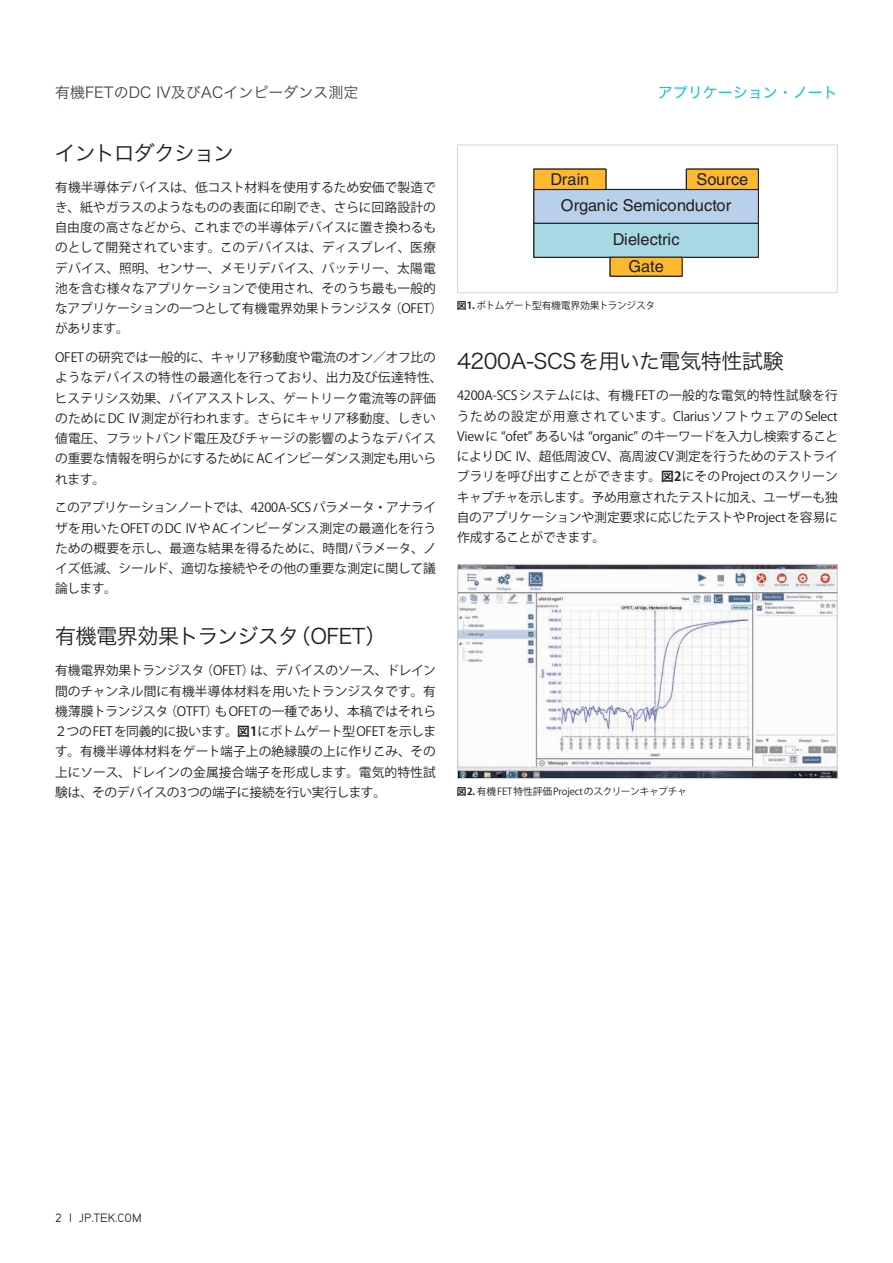
<style>
.page{position:relative;width:893px;height:1263px;background:#fff}
.page>*{position:absolute;margin:0;border:0;box-sizing:border-box;transform-origin:0 0}
.t1{font:21px "Hira Kaku Std W3";letter-spacing:-.025em;color:#231f20}
.t2{font:21px "Hira Kaku Std W3";letter-spacing:-.06em;color:#231f20}
.t3{font:16.35px/35.1px "Helvetica LT Std";color:#231f20;text-align:center}
.t4{font:15px "Hira Kaku Std W3";color:#41464e}
.t5{font:15px "Hira Kaku Std W4";color:#1cbfdf}
.t6{font:12.75px/20.2px "Koz Go Pro";letter-spacing:-.005em;color:#231f20;text-align:justify}
.t7{font:12px "Neubau Grotesk Nor";color:#231f20}
.t8{font:9.75px "Koz Go Pro";letter-spacing:-.02em;color:#231f20}
.s1{font-weight:700}
</style>
<div class="page">
<div style="left:534px;top:189px;width:224px;height:34px;background:#b8d0ea"></div>
<div style="left:533px;top:189px;width:226px;height:35px;border:1px solid #231f20"></div>
<div style="left:534px;top:223px;width:224px;height:34px;background:#a8d8e3"></div>
<div style="left:533px;top:223px;width:226px;height:35px;border:1px solid #231f20"></div>
<div style="left:534px;top:169px;width:72px;height:20px;background:#fdb930"></div>
<div style="left:533px;top:169px;width:73px;height:21px;border:1px solid #231f20"></div>
<div style="left:686px;top:169px;width:72px;height:20px;background:#fdb930"></div>
<div style="left:686px;top:169px;width:73px;height:21px;border:1px solid #231f20"></div>
<div style="left:610px;top:257px;width:72px;height:19px;background:#fdb930"></div>
<div style="left:610px;top:257px;width:73px;height:20px;border:1px solid #231f20"></div>
<div style="left:457px;top:145px;width:381px;height:148px;border:1px solid #d5d6d8"></div>
<img style="left:459px;top:566px;width:377px;height:211px">
<div style="left:457px;top:564px;width:381px;height:215px;border:1px solid #cdced0"></div>
<p class="t4" style="left:55px;top:81px;width:305px">有機FETのDC IV及びACインピーダンス測定</p>
<p class="t5" style="left:658px;top:81px;width:181px">アプリケーション・ノート</p>
<h1 class="t2" style="left:55px;top:137px;width:181px">イントロダクション</h1>
<p class="t6" style="left:55px;top:177px;width:389px;text-align:left">有機半導体デバイスは、低コスト材料を使用するため安価で製造でき、紙やガラスのようなものの表面に印刷でき、さらに回路設計の自由度の高さなどから、これまでの半導体デバイスに置き換わるものとして開発されています。このデバイスは、ディスプレイ、医療デバイス、照明、センサー、メモリデバイス、バッテリー、太陽電池を含む様々なアプリケーションで使用され、そのうち最も一般的なアプリケーションの一つとして有機電界効果トランジスタ（OFET）があります。</p>
<p class="t6" style="left:55px;top:348px;width:389px;text-align:left">OFETの研究では一般的に、キャリア移動度や電流のオン／オフ比のようなデバイスの特性の最適化を行っており、出力及び伝達特性、ヒステリシス効果、バイアスストレス、ゲートリーク電流等の評価のためにDC IV 測定が行われます。さらにキャリア移動度、しきい値電圧、フラットバンド電圧及びチャージの影響のようなデバイスの重要な情報を明らかにするためにACインピーダンス測定も用いられます。</p>
<p class="t6" style="left:55px;top:498px;width:383px">このアプリケーションノートでは、4200A-SCSパラメータ・アナライザを用いたOFETのDC IVやACインピーダンス測定の最適化を行うための概要を示し、最適な結果を得るために、時間パラメータ、ノイズ低減、シールド、適切な接続やその他の重要な測定に関して議論します。</p>
<h1 class="t1" style="left:55px;top:621px;width:333px">有機電界効果トランジスタ（OFET）</h1>
<p class="t6" style="left:55px;top:661px;width:383px">有機電界効果トランジスタ（OFET）は、デバイスのソース、ドレイン間のチャンネル間に有機半導体材料を用いたトランジスタです。有機薄膜トランジスタ（OTFT）もOFETの一種であり、本稿ではそれら２つのFETを同義的に扱います。<span class="s1">図1</span>にボトムゲート型OFETを示します。有機半導体材料をゲート端子上の絶縁膜の上に作りこみ、その上にソース、ドレインの金属接合端子を形成します。電気的特性試験は、そのデバイスの3つの端子に接続を行い実行します。</p>
<p class="t3" style="left:550px;top:162px;width:40px">Drain</p>
<p class="t3" style="left:696px;top:162px;width:53px">Source</p>
<p class="t3" style="left:561px;top:189px;width:172px;line-height:34px">Organic Semiconductor<br>Dielectric</p>
<p class="t3" style="left:561px;top:191px;width:172px">Organic Semiconductor<br>Dielectric</p>
<p class="t3" style="left:628px;top:249px;width:37px">Gate</p>
<p class="t8" style="left:457px;top:300px;width:200px"><span class="s1">図1.</span> ボトムゲート型有機電界効果トランジスタ</p>
<h1 class="t1" style="left:457px;top:346px;width:328px">4200A-SCSを用いた電気特性試験</h1>
<p class="t6" style="left:457px;top:386px;width:383px">4200A-SCSシステムには、有機FETの一般的な電気的特性試験を行うための設定が用意されています。ClariusソフトウェアのSelect Viewに “ofet” あるいは “organic” のキーワードを入力し検索することによりDC IV、超低周波CV、高周波CV 測定を行うためのテストライブラリを呼び出すことができます。<span class="s1">図2</span>にそのProjectのスクリーンキャプチャを示します。予め用意されたテストに加え、ユーザーも独自のアプリケーションや測定要求に応じたテストやProjectを容易に作成することができます。</p>
<p class="t8" style="left:457px;top:785px;width:231px"><span class="s1">図2.</span> 有機FET 特性評価Projectのスクリーンキャプチャ</p>
<p class="t7" style="left:55px;top:1211px;width:88px">2 | JP.TEK.COM</p>
</div>
